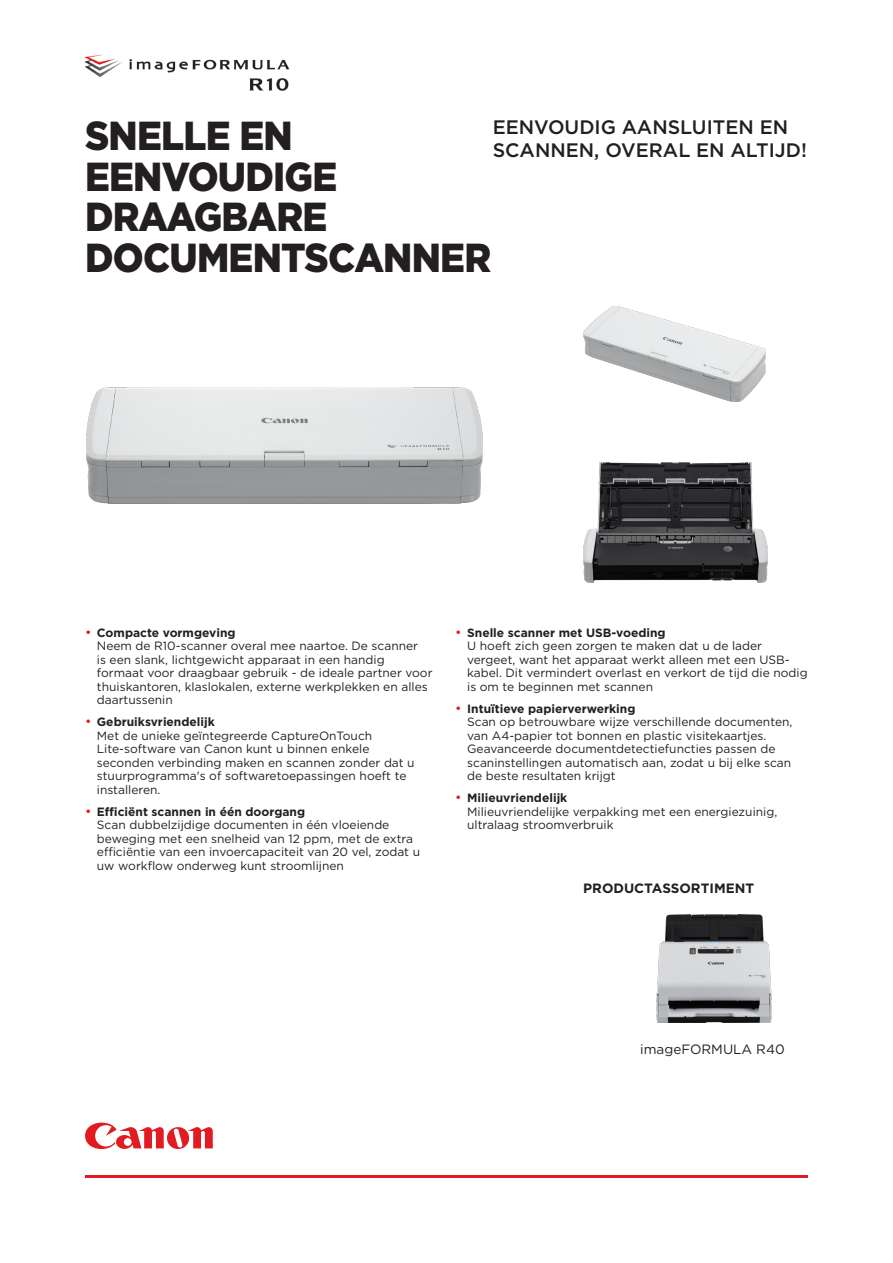
<style>
.page{position:relative;width:893px;height:1263px;background:#fff}
.page>*{position:absolute;margin:0;border:0;box-sizing:border-box;transform-origin:0 0}
.COVER_HEADER_LARGE{font:900 40.5px/40.5px "Gotham";letter-spacing:-.02em;color:#231f20;scale:.92 1}
.INTRO{font:500 19.5px/23.4px "Gotham";color:#231f20}
.SUBHEAD{font:700 13.5px "Gotham";color:#231f20}
.BODY{font:13.5px "Gotham";color:#231f20}
.t1{font:12px/13.5px "Gotham";color:#231f20}
.s1{font-size:13.5px;color:#e21a21}
.s2{font-weight:700}
</style>
<div class="page">
<svg style="left:85px;top:1122px;width:128px;height:28px"></svg>
<hr style="left:85px;top:1175px;width:723px;height:3px;background:#e21a21">
<img style="left:84px;top:54px;width:206px;height:37px">
<img style="left:87px;top:387px;width:395px;height:116px">
<img style="left:583px;top:306px;width:182px;height:95px">
<img style="left:583px;top:463px;width:184px;height:119px">
<img style="left:656px;top:914px;width:115px;height:108px">
<p class="COVER_HEADER_LARGE" style="left:85px;top:115px;width:443px">SNELLE EN<br>EENVOUDIGE<br>DRAAGBARE<br>DOCUMENTSCANNER</p>
<p class="INTRO" style="left:493px;top:115px;width:316px">EENVOUDIG AANSLUITEN EN<br>SCANNEN, OVERAL EN ALTIJD!</p>
<p class="t1" style="left:97px;top:625px;width:337px;text-indent:-12px"><span class="s1">•</span> <span class="s2">Compacte vormgeving<br></span>Neem de R10-scanner overal mee naartoe. De scanner<br>is een slank, lichtgewicht apparaat in een handig formaat voor draagbaar gebruik - de ideale partner voor thuiskantoren, klaslokalen, externe werkplekken en alles daartussenin</p>
<p class="t1" style="left:97px;top:715px;width:319px;text-indent:-12px"><span class="s1">•</span> <span class="s2">Gebruiksvriendelijk<br></span>Met de unieke geïntegreerde CaptureOnTouch Lite-software van Canon kunt u binnen enkele seconden verbinding maken en scannen zonder dat u stuurprogramma's of softwaretoepassingen hoeft te installeren.</p>
<p class="t1" style="left:97px;top:804px;width:325px;text-indent:-12px"><span class="s1">•</span> <span class="s2">Efficiënt scannen in één doorgang<br></span>Scan dubbelzijdige documenten in één vloeiende beweging met een snelheid van 12 ppm, met de extra efficiëntie van een invoercapaciteit van 20 vel, zodat u uw workflow onderweg kunt stroomlijnen</p>
<p class="t1" style="left:467px;top:625px;width:342px;text-indent:-12px"><span class="s1">•</span> <span class="s2">Snelle scanner met USB-voeding<br></span>U hoeft zich geen zorgen te maken dat u de lader vergeet, want het apparaat werkt alleen met een USB&shy;kabel. Dit vermindert overlast en verkort de tijd die nodig is om te beginnen met scannen</p>
<p class="t1" style="left:467px;top:701px;width:327px;text-indent:-12px"><span class="s1">•</span> <span class="s2">Intuïtieve papierverwerking<br></span>Scan op betrouwbare wijze verschillende documenten, van A4-papier tot bonnen en plastic visitekaartjes.<br>Geavanceerde documentdetectiefuncties passen de scaninstellingen automatisch aan, zodat u bij elke scan de beste resultaten krijgt</p>
<p class="t1" style="left:467px;top:791px;width:312px;text-indent:-12px"><span class="s1">•</span> <span class="s2">Milieuvriendelijk<br></span>Milieuvriendelijke verpakking met een energiezuinig, ultralaag stroomverbruik</p>
<p class="SUBHEAD" style="left:583px;top:879px;width:172px">PRODUCTASSORTIMENT</p>
<p class="BODY" style="left:640px;top:1041px;width:146px">imageFORMULA R40</p>
</div>
